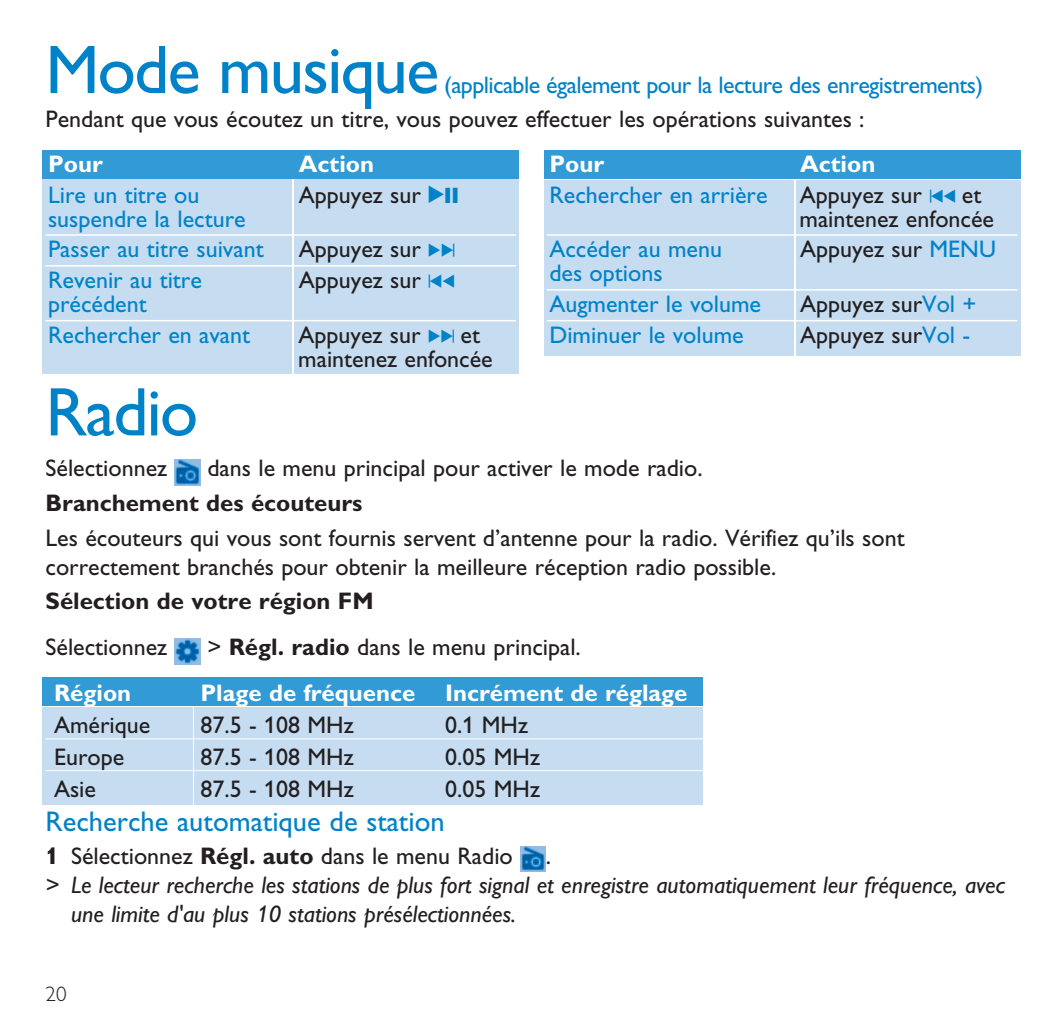
<style>
.page{position:relative;width:1063px;height:1021px;background:#fff}
.page>*{position:absolute;margin:0;border:0;box-sizing:border-box;transform-origin:0 0}
.t1{font:69px "Gill Alt One";letter-spacing:-.025em;color:#0082c8}
.t2{font:28.5px "Gill Alt One";color:#0082c8}
.t3{font:24px/24px "Gill Alt One";color:#231f20}
.t4{font:24px/30.9px "Gill Alt One";color:#0082c8}
.t5{font:italic 24px/28.8px "Gill Alt One";color:#231f20}
.t6{font:700 24px "Gill Alt One";color:#fff}
.t7{font:24px "Gill Alt One";letter-spacing:-.025em;color:#0082c8}
.t8{font:700 24px "Gill Alt One";color:#231f20}
.t9{font:300 21px "Gill Alt One";color:#231f20}
.s1{font-family:"Audio Four 4";color:#0082c8}
.s2{color:#0082c8}
.s3{font-weight:700}
</style>
<div class="page">
<div style="left:43px;top:707px;width:150px;height:97px;background:#c5dcf1"></div>
<div style="left:194px;top:707px;width:242px;height:97px;background:#c5dcf1"></div>
<div style="left:437px;top:707px;width:266px;height:97px;background:#c5dcf1"></div>
<div style="left:43px;top:677px;width:660px;height:29px;background:#329bd5"></div>
<hr style="left:46px;top:738px;width:971px;height:1px;background:#fff">
<hr style="left:46px;top:770px;width:971px;height:1px;background:#fff">
<img style="left:520px;top:846px;width:26px;height:25px">
<img style="left:175px;top:639px;width:25px;height:25px">
<img style="left:175px;top:460px;width:25px;height:25px">
<div style="left:544px;top:150px;width:476px;height:29px;background:#329bd5"></div>
<div style="left:544px;top:180px;width:249px;height:175px;background:#c5dcf1"></div>
<div style="left:796px;top:180px;width:224px;height:175px;background:#c5dcf1"></div>
<div style="left:43px;top:150px;width:476px;height:29px;background:#329bd5"></div>
<div style="left:43px;top:180px;width:249px;height:194px;background:#c5dcf1"></div>
<div style="left:294px;top:180px;width:225px;height:194px;background:#c5dcf1"></div>
<hr style="left:46px;top:234px;width:470px;height:2px;background:#fff">
<hr style="left:46px;top:265px;width:470px;height:1px;background:#fff">
<hr style="left:46px;top:320px;width:470px;height:1px;background:#fff">
<hr style="left:547px;top:234px;width:470px;height:2px;background:#fff">
<hr style="left:547px;top:289px;width:470px;height:1px;background:#fff">
<hr style="left:547px;top:320px;width:470px;height:1px;background:#fff">
<h1 class="t1" style="left:46px;top:46px;width:395px">Mode musique</h1>
<p class="t7" style="left:444px;top:77px;width:541px">(applicable également pour la lecture des enregistrements)</p>
<p class="t3" style="left:46px;top:110px;width:821px">Pendant que vous écoutez un titre, vous pouvez effectuer les opérations suivantes :</p>
<p class="t6" style="left:48px;top:155px;width:56px">Pour</p>
<p class="t6" style="left:299px;top:155px;width:77px">Action</p>
<p class="t4" style="left:48px;top:182px;width:153px">Lire un titre ou</p>
<p class="t3" style="left:299px;top:185px;width:161px">Appuyez sur <span class="s1">2;</span></p>
<p class="t4" style="left:48px;top:206px;width:217px">suspendre la lecture<br>Passer au titre suivant</p>
<p class="t6" style="left:549px;top:155px;width:56px">Pour</p>
<p class="t6" style="left:800px;top:155px;width:77px">Action</p>
<p class="t4" style="left:549px;top:182px;width:220px">Rechercher en arrière</p>
<p class="t3" style="left:800px;top:185px;width:196px">Appuyez sur <span class="s1">J(</span> et maintenez enfoncée</p>
<p class="t4" style="left:549px;top:236px;width:174px">Accéder au menu</p>
<p class="t3" style="left:800px;top:240px;width:197px">Appuyez sur <span class="s2">MENU</span></p>
<p class="t4" style="left:549px;top:260px;width:213px">des options<br>Augmenter le volume</p>
<p class="t3" style="left:299px;top:240px;width:158px">Appuyez sur <span class="s1">)K</span></p>
<p class="t4" style="left:48px;top:267px;width:155px">Revenir au titre</p>
<p class="t3" style="left:299px;top:271px;width:158px">Appuyez sur <span class="s1">J(</span></p>
<p class="t4" style="left:48px;top:291px;width:204px">précédent<br>Rechercher en avant</p>
<p class="t3" style="left:800px;top:295px;width:178px">Appuyez sur<span class="s2">Vol +</span></p>
<p class="t3" style="left:298px;top:325px;width:196px">Appuyez sur <span class="s1">)K</span> et maintenez enfoncée</p>
<p class="t4" style="left:549px;top:322px;width:196px">Diminuer le volume</p>
<p class="t3" style="left:800px;top:325px;width:172px">Appuyez sur<span class="s2">Vol -</span></p>
<h1 class="t1" style="left:46px;top:388px;width:154px">Radio</h1>
<p class="t3" style="left:46px;top:458px;width:123px">Sélectionnez</p>
<p class="t3" style="left:207px;top:458px;width:497px">dans le menu principal pour activer le mode radio.</p>
<p class="t8" style="left:46px;top:494px;width:318px">Branchement des écouteurs</p>
<p class="t3" style="left:46px;top:526px;width:861px;line-height:28.8px">Les écouteurs qui vous sont fournis servent d’antenne pour la radio. Vérifiez qu’ils sont correctement branchés pour obtenir la meilleure réception radio possible.</p>
<p class="t8" style="left:46px;top:593px;width:330px">Sélection de votre région FM</p>
<p class="t3" style="left:46px;top:637px;width:123px">Sélectionnez</p>
<p class="t3" style="left:207px;top:637px;width:375px">&gt; <span class="s3">Régl. radio</span> dans le menu principal.</p>
<p class="t6" style="left:54px;top:684px;width:79px">Région</p>
<p class="t6" style="left:201px;top:684px;width:488px">Plage de fréquence Incrément de réglage</p>
<p class="t3" style="left:54px;top:715px;width:98px">Amérique</p>
<p class="t3" style="left:201px;top:715px;width:155px">87.5 - 108 MHz</p>
<p class="t3" style="left:445px;top:715px;width:84px">0.1 MHz</p>
<p class="t3" style="left:54px;top:747px;width:72px">Europe</p>
<p class="t3" style="left:201px;top:747px;width:155px">87.5 - 108 MHz</p>
<p class="t3" style="left:445px;top:747px;width:96px">0.05 MHz</p>
<p class="t3" style="left:54px;top:779px;width:43px">Asie</p>
<p class="t3" style="left:201px;top:779px;width:155px">87.5 - 108 MHz</p>
<p class="t3" style="left:445px;top:779px;width:96px">0.05 MHz</p>
<p class="t2" style="left:46px;top:811px;width:401px">Recherche automatique de station</p>
<p class="t3" style="left:46px;top:846px;width:469px"><span class="s3">1</span> Sélectionnez <span class="s3">Régl. auto</span> dans le menu Radio</p>
<p class="t3" style="left:546px;top:846px;width:7px">.</p>
<p class="t5" style="left:71px;top:873px;width:935px;text-indent:-26px">&gt; Le lecteur recherche les stations de plus fort signal et enregistre automatiquement leur fréquence, avec une limite d'au plus 10 stations présélectionnées.</p>
<p class="t9" style="left:46px;top:986px;width:22px">20</p>
</div>
